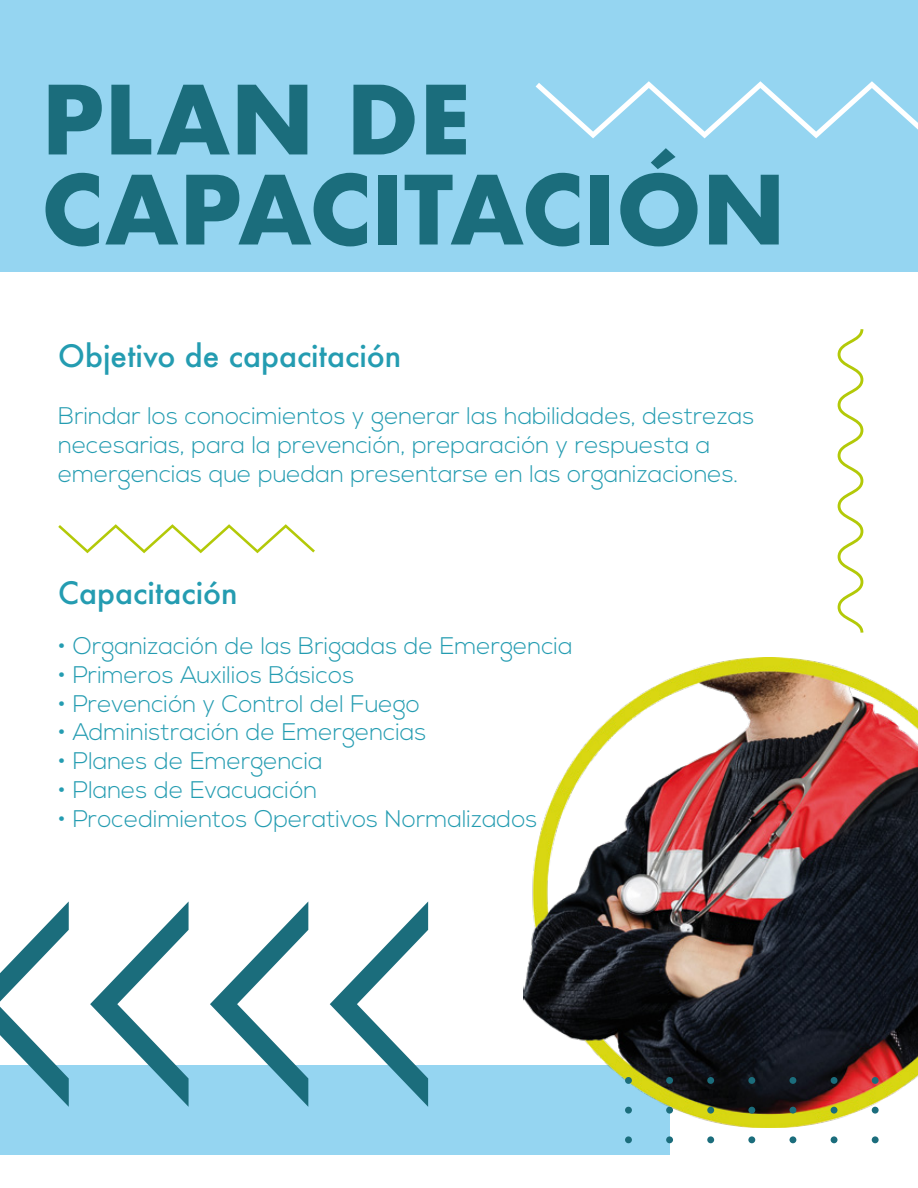
<style>
.page{position:relative;width:918px;height:1188px;background:#fff}
.page>*{position:absolute;margin:0;border:0;box-sizing:border-box;transform-origin:0 0}
.t1{font:700 92.55px/90px "Futura";color:#1b6d7c}
.t2{font:500 30px "Futura";color:#249cb1}
.t3{font:300 24px/28.8px "Nexa";color:#249cb1}
</style>
<div class="page">
<div style="left:0;top:1065px;width:670px;height:90px;background:#95d5f1"></div>
<img style="left:524px;top:657px;width:394px;height:471px">
<div style="left:0;top:0;width:918px;height:272px;background:#95d5f1"></div>
<svg style="left:58px;top:524px;width:257px;height:29px"></svg>
<svg style="left:536px;top:81px;width:382px;height:57px"></svg>
<div style="left:625px;top:1077px;width:7px;height:7px;background:#1b6d7c;border-radius:50%"></div>
<div style="left:666px;top:1077px;width:7px;height:7px;background:#1b6d7c;border-radius:50%"></div>
<div style="left:707px;top:1077px;width:7px;height:7px;background:#1b6d7c;border-radius:50%"></div>
<div style="left:748px;top:1077px;width:7px;height:7px;background:#1b6d7c;border-radius:50%"></div>
<div style="left:790px;top:1077px;width:6px;height:7px;background:#1b6d7c;border-radius:50%"></div>
<div style="left:831px;top:1077px;width:7px;height:7px;background:#1b6d7c;border-radius:50%"></div>
<div style="left:872px;top:1077px;width:7px;height:7px;background:#1b6d7c;border-radius:50%"></div>
<div style="left:625px;top:1107px;width:7px;height:7px;background:#1b6d7c;border-radius:50%"></div>
<div style="left:666px;top:1107px;width:7px;height:7px;background:#1b6d7c;border-radius:50%"></div>
<div style="left:707px;top:1107px;width:7px;height:7px;background:#1b6d7c;border-radius:50%"></div>
<div style="left:748px;top:1107px;width:7px;height:7px;background:#1b6d7c;border-radius:50%"></div>
<div style="left:790px;top:1107px;width:6px;height:7px;background:#1b6d7c;border-radius:50%"></div>
<div style="left:831px;top:1107px;width:7px;height:7px;background:#1b6d7c;border-radius:50%"></div>
<div style="left:872px;top:1107px;width:7px;height:7px;background:#1b6d7c;border-radius:50%"></div>
<div style="left:625px;top:1136px;width:7px;height:7px;background:#1b6d7c;border-radius:50%"></div>
<div style="left:666px;top:1136px;width:7px;height:7px;background:#1b6d7c;border-radius:50%"></div>
<div style="left:707px;top:1136px;width:7px;height:7px;background:#1b6d7c;border-radius:50%"></div>
<div style="left:748px;top:1136px;width:7px;height:7px;background:#1b6d7c;border-radius:50%"></div>
<div style="left:790px;top:1136px;width:6px;height:7px;background:#1b6d7c;border-radius:50%"></div>
<div style="left:831px;top:1136px;width:7px;height:7px;background:#1b6d7c;border-radius:50%"></div>
<div style="left:872px;top:1136px;width:7px;height:7px;background:#1b6d7c;border-radius:50%"></div>
<svg style="left:837px;top:329px;width:27px;height:304px"></svg>
<svg style="left:0;top:901px;width:69px;height:206px"></svg>
<svg style="left:90px;top:901px;width:99px;height:206px"></svg>
<svg style="left:210px;top:902px;width:98px;height:205px"></svg>
<svg style="left:330px;top:901px;width:98px;height:206px"></svg>
<h1 class="t1" style="left:41px;top:75px;width:746px">PLAN DE<br>CAPACITACIÓN</h1>
<p class="t2" style="left:58px;top:335px;width:345px">Objetivo de capacitación</p>
<p class="t3" style="left:58px;top:403px;width:698px">Brindar los conocimientos y generar las habilidades, destrezas necesarias, para la prevención, preparación y respuesta a emergencias que puedan presentarse en las organizaciones.</p>
<p class="t2" style="left:58px;top:572px;width:181px">Capacitación</p>
<p class="t3" style="left:58px;top:632px;width:516px">• Organización de las Brigadas de Emergencia</p>
<p class="t3" style="left:58px;top:661px;width:298px">• Primeros Auxilios Básicos</p>
<p class="t3" style="left:58px;top:690px;width:363px">• Prevención y Control del Fuego</p>
<p class="t3" style="left:58px;top:719px;width:370px">• Administración de Emergencias</p>
<p class="t3" style="left:58px;top:748px;width:266px">• Planes de Emergencia</p>
<p class="t3" style="left:58px;top:776px;width:261px">• Planes de Evacuación</p>
<p class="t3" style="left:58px;top:805px;width:481px">• Procedimientos Operativos Normalizados</p>
</div>
